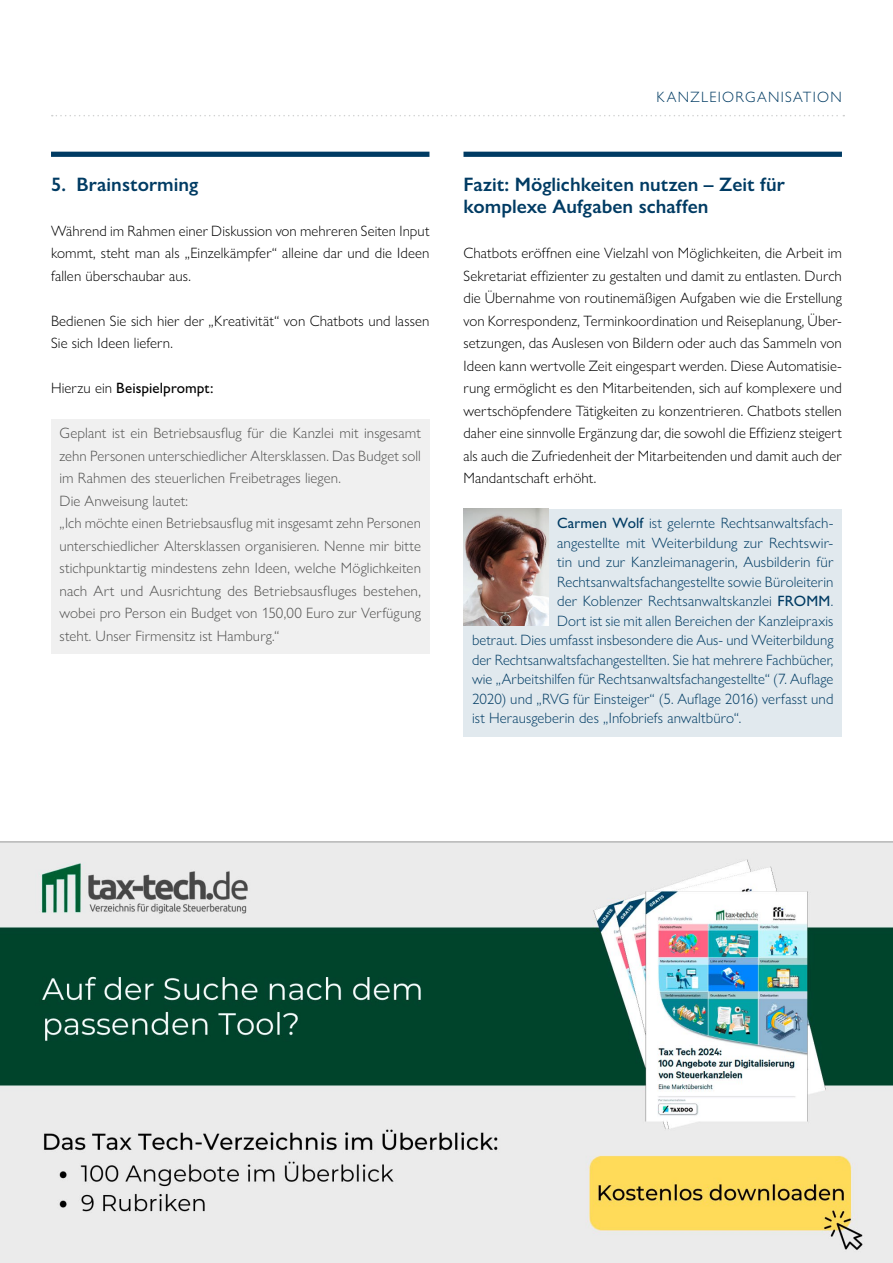
<style>
.page{position:relative;width:893px;height:1263px;background:#fff}
.page>*{position:absolute;margin:0;border:0;box-sizing:border-box;transform-origin:0 0}
.h2_ZwischenU{font:600 19.5px/22.5px "Gill Sans Nova";color:#003b63}
.t1{font:300 15px/22.5px "Gill Sans Nova";letter-spacing:.005em;color:#000;text-align:justify}
.Kasten_Autor{font:300 15px "Gill Sans Nova";letter-spacing:.005em;color:#003b63}
.Kasten_grau_last{font:300 15px/22.5px "Gill Sans Nova";letter-spacing:.005em;color:#515150;text-align:justify}
.Kasten_grau{font:300 15px/22.5px "Gill Sans Nova";letter-spacing:.005em;color:#515150;text-align:justify}
.t2{font:500 15px "Gill Sans Nova";letter-spacing:.005em;color:#000}
.s1{font-weight:300}
.s2{font-weight:500}
</style>
<div class="page">
<svg style="left:52px;top:115px;width:792px;height:1px"></svg>
<div style="left:51px;top:152px;width:378px;height:5px;background:#003b63"></div>
<div style="left:51px;top:419px;width:378px;height:77px;background:#f0f0f0"></div>
<div style="left:51px;top:486px;width:378px;height:32px;background:#f0f0f0"></div>
<div style="left:51px;top:509px;width:378px;height:144px;background:#f0f0f0"></div>
<div style="left:463px;top:152px;width:379px;height:5px;background:#003b63"></div>
<div style="left:463px;top:509px;width:379px;height:227px;background:#e1e9ee"></div>
<img style="left:463px;top:509px;width:86px;height:117px">
<img style="left:0;top:842px;width:893px;height:421px">
<hr style="left:0;top:841px;width:893px;height:1px;background:#9c9d9d">
<p class="h2_ZwischenU" style="left:51px;top:173px;width:149px">5. Brainstorming</p>
<p class="t1" style="left:51px;top:219px;width:380px">Während im Rahmen einer Diskussion von mehreren Seiten Input kommt, steht man als „Einzelkämpfer“ alleine dar und die Ideen fallen überschaubar aus.</p>
<p class="t1" style="left:51px;top:309px;width:380px">Bedienen Sie sich hier der „Kreativität“ von Chatbots und lassen<br>Sie sich Ideen liefern.</p>
<p class="t2" style="left:51px;top:379px;width:164px"><span class="s1">Hierzu ein</span> Beispielprompt:</p>
<p class="Kasten_grau" style="left:60px;top:422px;width:363px">Geplant ist ein Betriebsausflug für die Kanzlei mit insgesamt zehn Personen unterschiedlicher Altersklassen. Das Budget soll im Rahmen des steuerlichen Freibetrages liegen.</p>
<p class="Kasten_grau" style="left:60px;top:489px;width:130px">Die Anweisung lautet:</p>
<p class="Kasten_grau_last" style="left:60px;top:512px;width:363px">„Ich möchte einen Betriebsausflug mit insgesamt zehn Personen unterschiedlicher Altersklassen organisieren. Nenne mir bitte stichpunktartig mindestens zehn Ideen, welche Möglichkeiten nach Art und Ausrichtung des Betriebsausfluges bestehen, wobei pro Person ein Budget von 150,00 Euro zur Verfügung steht. Unser Firmensitz ist Hamburg.“</p>
<p class="Kasten_Autor" style="left:657px;top:88px;width:21px">Kanzleiorganisation</p>
<p class="h2_ZwischenU" style="left:463px;top:173px;width:323px">Fazit: Möglichkeiten nutzen – Zeit für komplexe Aufgaben schaffen</p>
<p class="t1" style="left:463px;top:242px;width:380px">Chatbots eröffnen eine Vielzahl von Möglichkeiten, die Arbeit im Sekretariat effizienter zu gestalten und damit zu entlasten. Durch die Übernahme von routinemäßigen Aufgaben wie die Erstellung von Korrespondenz, Terminkoordination und Reiseplanung, Über&shy;setzungen, das Auslesen von Bildern oder auch das Sammeln von Ideen kann wertvolle Zeit eingespart werden. Diese Automatisie&shy;rung ermöglicht es den Mitarbeitenden, sich auf komplexere und wertschöpfendere Tätigkeiten zu konzentrieren. Chatbots stellen daher eine sinnvolle Ergänzung dar, die sowohl die Effizienz steigert als auch die Zufriedenheit der Mitarbeitenden und damit auch der Mandantschaft erhöht.</p>
<p class="Kasten_Autor" style="left:557px;top:514px;width:278px"><span class="s2">Carmen Wolf</span> ist gelernte Rechtsanwaltsfach-</p>
<p class="Kasten_Autor" style="left:557px;top:534px;width:278px">angestellte mit Weiterbildung zur Rechtswir-</p>
<p class="Kasten_Autor" style="left:557px;top:553px;width:278px">tin und zur Kanzleimanagerin, Ausbilderin für</p>
<p class="Kasten_Autor" style="left:557px;top:573px;width:278px">Rechtsanwaltsfachangestellte sowie Büroleiterin</p>
<p class="Kasten_Autor" style="left:557px;top:592px;width:276px">der Koblenzer Rechtsanwaltskanzlei <span class="s2">FROMM</span>.</p>
<p class="Kasten_Autor" style="left:557px;top:612px;width:278px">Dort ist sie mit allen Bereichen der Kanzleipraxis</p>
<p class="Kasten_Autor" style="left:472px;top:631px;width:363px">betraut. Dies umfasst insbesondere die Aus- und Weiterbildung</p>
<p class="Kasten_Autor" style="left:472px;top:651px;width:363px">der Rechtsanwaltsfachangestellten. Sie hat mehrere Fachbücher,</p>
<p class="Kasten_Autor" style="left:472px;top:670px;width:363px">wie „Arbeitshilfen für Rechtsanwaltsfachangestellte“ (7. Auflage</p>
<p class="Kasten_Autor" style="left:472px;top:690px;width:363px">2020) und „RVG für Einsteiger“ (5. Auflage 2016) verfasst und</p>
<p class="Kasten_Autor" style="left:472px;top:709px;width:269px">ist Herausgeberin des „Infobriefs anwaltbüro“.</p>
</div>
